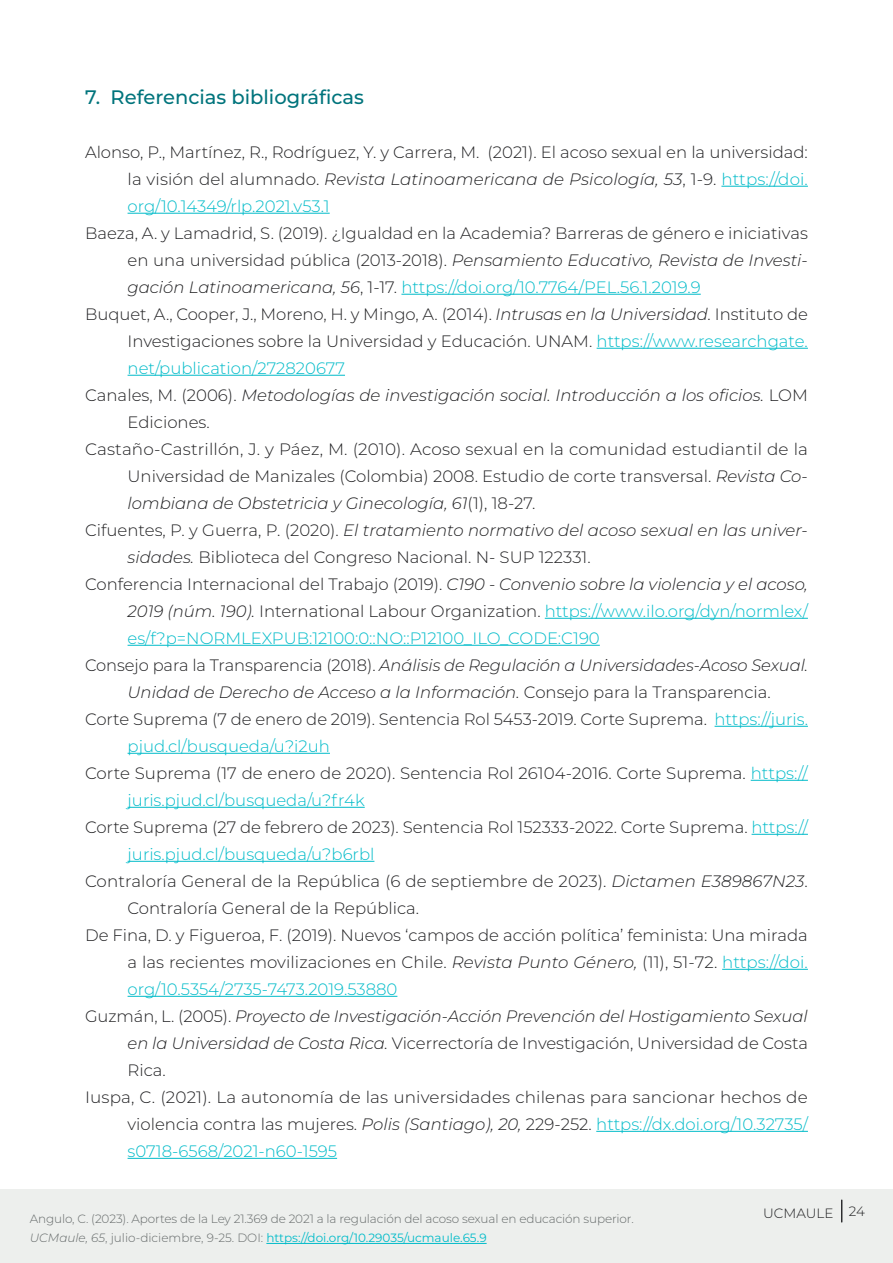
<style>
.page{position:relative;width:893px;height:1263px;background:#fff}
.page>*{position:absolute;margin:0;border:0;box-sizing:border-box;transform-origin:0 0}
.Titulos_cuerpo_F{font:500 19.5px "Montserrat";color:#00747c}
.Referencias_F{font:300 16.5px/27px "Montserrat";color:#202022;text-align:justify}
.Referencias_F-2{font:italic 300 16.5px/27px "Montserrat";letter-spacing:-.005em;color:#202022}
.Referencias_F-3{font:300 16.5px/27px "Montserrat";color:#00bbc9;text-align:justify}
.t1{font:300 13.5px "Montserrat";color:#202022}
.t2{font:300 12px "Montserrat";letter-spacing:-.01em;color:#646969}
.t3{font:12px "Montserrat";color:#00bbc9}
.s1{font-style:italic}
.s2{color:#00bbc9}
.s3{font-style:normal}
.s4{color:#202022}
.s5{font-style:italic;color:#202022}
.s6{font-weight:300;font-style:italic;color:#646969}
.s7{font-weight:300;color:#646969}
</style>
<div class="page">
<div style="left:0;top:1188px;width:893px;height:75px;background:#edefed"></div>
<svg style="left:841px;top:1200px;width:1px;height:22px"></svg>
<hr style="left:266px;top:1243px;width:221px;height:1px;background:#00bbc9">
<hr style="left:721px;top:186px;width:87px;height:1px;background:#00bbc9">
<hr style="left:128px;top:213px;width:202px;height:1px;background:#00bbc9">
<hr style="left:401px;top:294px;width:300px;height:1px;background:#00bbc9">
<hr style="left:597px;top:348px;width:211px;height:1px;background:#00bbc9">
<hr style="left:128px;top:375px;width:217px;height:1px;background:#00bbc9">
<hr style="left:545px;top:618px;width:263px;height:1px;background:#00bbc9">
<hr style="left:128px;top:645px;width:472px;height:1px;background:#00bbc9">
<hr style="left:715px;top:726px;width:93px;height:1px;background:#00bbc9">
<hr style="left:128px;top:753px;width:202px;height:1px;background:#00bbc9">
<hr style="left:751px;top:780px;width:57px;height:1px;background:#00bbc9">
<hr style="left:128px;top:807px;width:237px;height:1px;background:#00bbc9">
<hr style="left:752px;top:834px;width:56px;height:1px;background:#00bbc9">
<hr style="left:128px;top:861px;width:246px;height:1px;background:#00bbc9">
<hr style="left:722px;top:969px;width:86px;height:1px;background:#00bbc9">
<hr style="left:128px;top:996px;width:269px;height:1px;background:#00bbc9">
<hr style="left:596px;top:1131px;width:212px;height:1px;background:#00bbc9">
<hr style="left:128px;top:1158px;width:209px;height:1px;background:#00bbc9">
<p class="Titulos_cuerpo_F" style="left:85px;top:83px;width:280px">7. Referencias bibliográficas</p>
<p class="Referencias_F" style="left:128px;top:138px;width:682px;text-indent:-43px">Alonso, P., Martínez, R., Rodríguez, Y. y Carrera, M. (2021). El acoso sexual en la universidad: la visión del alumnado. <span class="s1">Revista Latinoamericana de Psicología, 53</span>, 1-9. <span class="s2">https://doi. org/10.14349/rlp.2021.v53.1</span></p>
<p class="Referencias_F" style="left:128px;top:219px;width:682px;text-indent:-43px">Baeza, A. y Lamadrid, S. (2019). ¿Igualdad en la Academia? Barreras de género e iniciativas en una universidad pública (2013-2018). <span class="s1">Pensamiento Educativo, Revista de Investi&shy;gación Latinoamericana, 56</span>, 1-17. <span class="s2">https://doi.org/10.7764/PEL.56.1.2019.9</span></p>
<p class="Referencias_F" style="left:128px;top:300px;width:682px;text-indent:-43px">Buquet, A., Cooper, J., Moreno, H. y Mingo, A. (2014). <span class="s1">Intrusas en la Universidad.</span> Instituto de Investigaciones sobre la Universidad y Educación. UNAM. <span class="s2">https://www.researchgate. net/publication/272820677</span></p>
<p class="Referencias_F-2" style="left:128px;top:381px;width:682px;text-indent:-43px"><span class="s3">Canales, M. (2006).</span> Metodologías de investigación social. Introducción a los oficios. <span class="s3">LOM<br>Ediciones.</span></p>
<p class="Referencias_F" style="left:128px;top:435px;width:682px;text-indent:-43px">Castaño-Castrillón, J. y Páez, M. (2010). Acoso sexual en la comunidad estudiantil de la Universidad de Manizales (Colombia) 2008. Estudio de corte transversal. <span class="s1">Revista Co&shy;lombiana de Obstetricia y Ginecología, 61</span>(1), 18-27.</p>
<p class="Referencias_F" style="left:128px;top:516px;width:682px;text-indent:-43px">Cifuentes, P. y Guerra, P. (2020). <span class="s1">El tratamiento normativo del acoso sexual en las univer&shy;sidades.</span> Biblioteca del Congreso Nacional. N- SUP 122331.</p>
<p class="Referencias_F-3" style="left:128px;top:570px;width:682px;text-indent:-43px"><span class="s4">Conferencia Internacional del Trabajo (2019).</span> <span class="s5">C190 - Convenio sobre la violencia y el acoso, 2019 (núm. 190).</span> <span class="s4">International Labour Organization.</span> https://www.ilo.org/dyn/normlex/ es/f?p=NORMLEXPUB:12100:0::NO::P12100_ILO_CODE:C190</p>
<p class="Referencias_F-2" style="left:85px;top:651px;width:725px;text-align:center"><span class="s3">Consejo para la Transparencia (2018).</span> Análisis de Regulación a Universidades-Acoso Sexual.<br>Unidad de Derecho de Acceso a la Información. <span class="s3">Consejo para la Transparencia.</span></p>
<p class="Referencias_F" style="left:128px;top:705px;width:682px;text-indent:-43px">Corte Suprema (7 de enero de 2019). Sentencia Rol 5453-2019. Corte Suprema. <span class="s2">https://juris. pjud.cl/busqueda/u?i2uh</span></p>
<p class="Referencias_F" style="left:128px;top:759px;width:682px;text-indent:-43px">Corte Suprema (17 de enero de 2020). Sentencia Rol 26104-2016. Corte Suprema. <span class="s2">https:// juris.pjud.cl/busqueda/u?fr4k</span></p>
<p class="Referencias_F" style="left:128px;top:813px;width:682px;text-indent:-43px">Corte Suprema (27 de febrero de 2023). Sentencia Rol 152333-2022. Corte Suprema. <span class="s2">https:// juris.pjud.cl/busqueda/u?b6rbl</span></p>
<p class="Referencias_F" style="left:128px;top:867px;width:682px;text-indent:-43px">Contraloría General de la República (6 de septiembre de 2023). <span class="s1">Dictamen E389867N23</span>.<br>Contraloría General de la República.</p>
<p class="Referencias_F" style="left:128px;top:921px;width:682px;text-indent:-43px">De Fina, D. y Figueroa, F. (2019). Nuevos ‘campos de acción política’ feminista: Una mirada a las recientes movilizaciones en Chile. <span class="s1">Revista Punto Género,</span> (11), 51-72. <span class="s2">https://doi. org/10.5354/2735-7473.2019.53880</span></p>
<p class="Referencias_F-2" style="left:128px;top:1002px;width:682px;text-align:justify;text-indent:-43px"><span class="s3">Guzmán, L. (2005).</span> Proyecto de Investigación-Acción Prevención del Hostigamiento Sexual en la Universidad de Costa Rica. <span class="s3">Vicerrectoría de Investigación, Universidad de Costa Rica.</span></p>
<p class="Referencias_F" style="left:128px;top:1083px;width:682px;text-indent:-43px">Iuspa, C. (2021). La autonomía de las universidades chilenas para sancionar hechos de violencia contra las mujeres. <span class="s1">Polis (Santiago), 20,</span> 229-252. <span class="s2">https://dx.doi.org/10.32735/ s0718-6568/2021-n60-1595</span></p>
<p class="t2" style="left:30px;top:1210px;width:605px">Angulo, C. (2023). Aportes de la Ley 21.369 de 2021 a la regulación del acoso sexual en educación superior.</p>
<p class="t3" style="left:30px;top:1230px;width:458px"><span class="s6">UCMaule, 65</span><span class="s7">, julio-diciembre, 9-25. DOI:</span> https://doi.org/10.29035/ucmaule.65.9</p>
<p class="t1" style="left:763px;top:1203px;width:103px">UCMAULE 24</p>
</div>
